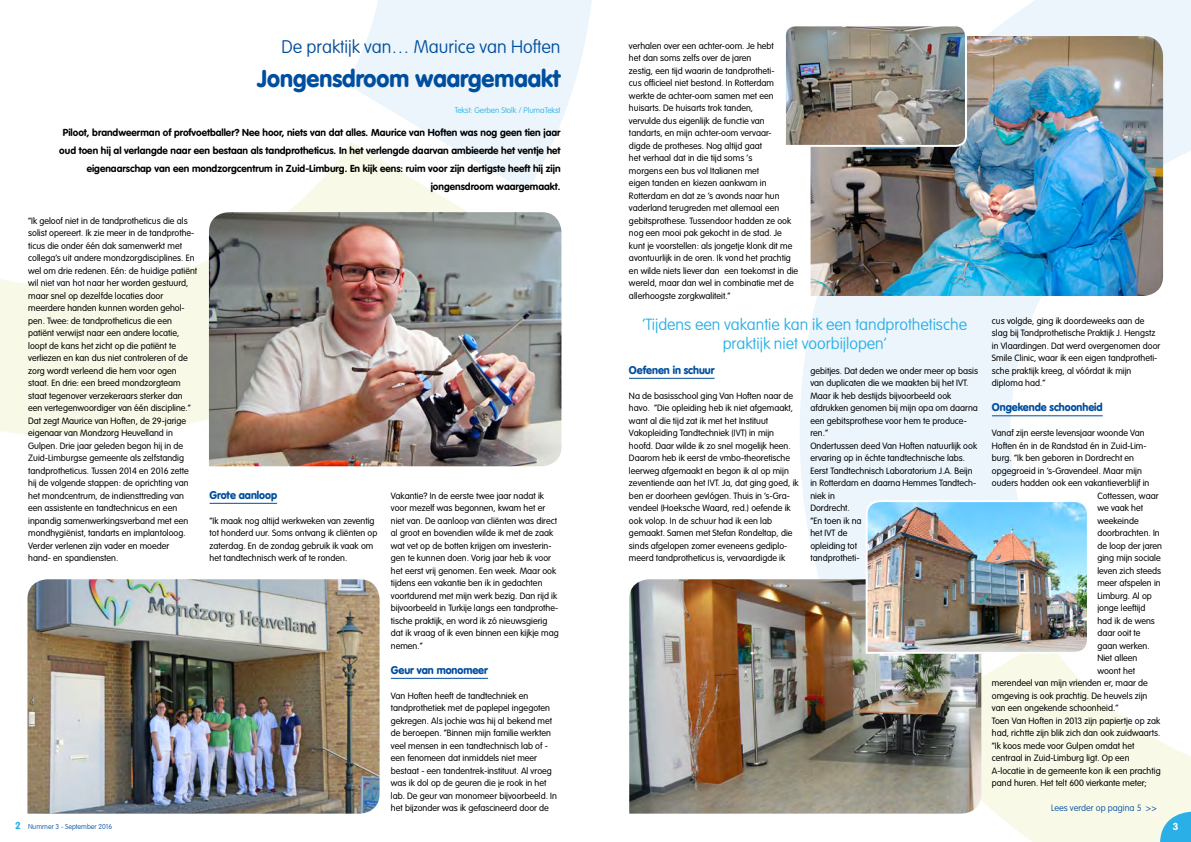
<style>
.page{position:relative;width:1191px;height:842px;background:#fff}
.page>*{position:absolute;margin:0;border:0;box-sizing:border-box;transform-origin:0 0}
.t1{font:900 24px "VAG Rounded";color:#004e9e}
.t2{font:100 18px "VAG Rounded";color:#004e9e}
.t3{font:100 16px/19.2px "VAG Rounded";color:#2aafe6;text-align:center}
.t4{font:900 11px "VAG Rounded";letter-spacing:-.005em;color:#004e9e}
.t5{font:700 10px/18px "VAG Rounded";color:#000;text-align:right}
.t6{font:700 10px "VAG Rounded";color:#fff}
.t7{font:300 9px/12.5px "VAG Rounded";color:#000}
.t8{font:100 9px "VAG Rounded";color:#004e9e}
.t9{font:100 8px "VAG Rounded";color:#2aafe6}
.t10{font:100 7px "VAG Rounded";color:#004e9e}
.s1{font-weight:700;font-size:10px;color:#2aafe6}
</style>
<div class="page">
<svg style="left:800px;top:0;width:391px;height:579px;fill:#ecf5fc"></svg>
<svg style="left:981px;top:655px;width:210px;height:187px;fill:#f8f9e7"></svg>
<svg style="left:1160px;top:812px;width:31px;height:30px"></svg>
<svg style="left:346px;top:0;width:246px;height:192px;fill:#ecf5fc"></svg>
<svg style="left:0;top:142px;width:482px;height:295px"></svg>
<hr style="left:209px;top:503px;width:68px;height:1px;background:#004e9e">
<hr style="left:391px;top:678px;width:97px;height:1px;background:#004e9e">
<hr style="left:629px;top:378px;width:85px;height:1px;background:#004e9e">
<hr style="left:992px;top:415px;width:110px;height:1px;background:#004e9e">
<img style="left:209px;top:212px;width:352px;height:254px">
<img style="left:27px;top:579px;width:352px;height:235px">
<img style="left:629px;top:579px;width:352px;height:235px">
<img style="left:810px;top:36px;width:353px;height:260px">
<img style="left:864px;top:499px;width:226px;height:156px">
<img style="left:786px;top:23px;width:182px;height:125px">
<h2 class="t2" style="left:281px;top:36px;width:280px">De praktijk van… Maurice van Hoften</h2>
<h1 class="t1" style="left:257px;top:64px;width:305px">Jongensdroom waargemaakt</h1>
<p class="t9" style="left:455px;top:105px;width:107px">Tekst: Gerben Stolk / PlumaTekst</p>
<p class="t5" style="left:59px;top:124px;width:503px">Piloot, brandweerman of profvoetballer? Nee hoor, niets van dat alles. Maurice van Hoften was nog geen tien jaar oud toen hij al verlangde naar een bestaan als tandprotheticus. In het verlengde daarvan ambieerde het ventje het eigenaarschap van een mondzorgcentrum in Zuid-Limburg. En kijk eens: ruim voor zijn dertigste heeft hij zijn jongensdroom waargemaakt.</p>
<p class="t7" style="left:28px;top:214px;width:171px">“Ik geloof niet in de tandprotheticus die als solist opereert. Ik zie meer in de tandprothe&shy;ticus die onder één dak samenwerkt met collega’s uit andere mondzorgdisciplines. En wel om drie redenen. Eén: de huidige patiënt wil niet van hot naar her worden gestuurd, maar snel op dezelfde locaties door meerdere handen kunnen worden gehol&shy;pen. Twee: de tandprotheticus die een patiënt verwijst naar een andere locatie, loopt de kans het zicht op die patiënt te verliezen en kan dus niet controleren of de zorg wordt verleend die hem voor ogen staat. En drie: een breed mondzorgteam staat tegenover verzekeraars sterker dan een vertegenwoordiger van één discipline.” Dat zegt Maurice van Hoften, de 29-jarige eigenaar van Mondzorg Heuvelland in Gulpen. Drie jaar geleden begon hij in de Zuid-Limburgse gemeente als zelfstandig tandprotheticus. Tussen 2014 en 2016 zette hij de volgende stappen: de oprichting van het mondcentrum, de indiensttreding van een assistente en tandtechnicus en een inpandig samenwerkingsverband met een mondhygiënist, tandarts en implantoloog.<br>Verder verlenen zijn vader en moeder<br>hand- en spandiensten.</p>
<p class="t4" style="left:209px;top:488px;width:69px">Grote aanloop</p>
<p class="t7" style="left:209px;top:514px;width:169px">“Ik maak nog altijd werkweken van zeventig tot honderd uur. Soms ontvang ik cliënten op zaterdag. En de zondag gebruik ik vaak om het tandtechnisch werk af te ronden.</p>
<p class="t7" style="left:391px;top:489px;width:169px">Vakantie? In de eerste twee jaar nadat ik voor mezelf was begonnen, kwam het er niet van. De aanloop van cliënten was direct al groot en bovendien wilde ik met de zaak wat vet op de botten krijgen om investerin&shy;gen te kunnen doen. Vorig jaar heb ik voor het eerst vrij genomen. Een week. Maar ook tijdens een vakantie ben ik in gedachten voortdurend met mijn werk bezig. Dan rijd ik bijvoorbeeld in Turkije langs een tandprothe&shy;tische praktijk, en word ik zó nieuwsgierig dat ik vraag of ik even binnen een kijkje mag nemen.”</p>
<p class="t4" style="left:391px;top:663px;width:99px">Geur van monomeer</p>
<p class="t7" style="left:391px;top:689px;width:167px">Van Hoften heeft de tandtechniek en tandprothetiek met de paplepel ingegoten gekregen. Als jochie was hij al bekend met de beroepen. “Binnen mijn familie werkten veel mensen in een tandtechnisch lab of - een fenomeen dat inmiddels niet meer bestaat - een tandentrek-instituut. Al vroeg was ik dol op de geuren die je rook in het lab. De geur van monomeer bijvoorbeeld. In het bijzonder was ik gefascineerd door de</p>
<p class="t7" style="left:629px;top:39px;width:171px">verhalen over een achter-oom. Je hebt<br>het dan soms zelfs over de jaren<br>zestig, een tijd waarin de tandprotheti-<br>cus officieel niet bestond. In Rotterdam werkte de achter-oom samen met een huisarts. De huisarts trok tanden,<br>vervulde dus eigenlijk de functie van tandarts, en mijn achter-oom vervaar-<br>digde de protheses. Nog altijd gaat<br>het verhaal dat in die tijd soms ‘s<br>morgens een bus vol Italianen met<br>eigen tanden en kiezen aankwam in Rotterdam en dat ze ’s avonds naar hun vaderland terugreden met allemaal een gebitsprothese. Tussendoor hadden ze ook nog een mooi pak gekocht in de stad. Je kunt je voorstellen: als jongetje klonk dit me avontuurlijk in de oren. Ik vond het prachtig en wilde niets liever dan een toekomst in die wereld, maar dan wel in combinatie met de allerhoogste zorgkwaliteit.”</p>
<h3 class="t3" style="left:642px;top:315px;width:326px">‘Tijdens een vakantie kan ik een tandprothetische praktijk niet voorbijlopen’</h3>
<p class="t4" style="left:629px;top:363px;width:87px">Oefenen in schuur</p>
<p class="t7" style="left:629px;top:389px;width:171px">Na de basisschool ging Van Hoften naar de havo. “Die opleiding heb ik niet afgemaakt, want al die tijd zat ik met het Instituut Vakopleiding Tandtechniek (IVT) in mijn hoofd. Daar wilde ik zo snel mogelijk heen.<br>Daarom heb ik eerst de vmbo-theoretische leerweg afgemaakt en begon ik al op mijn zeventiende aan het IVT. Ja, dat ging goed, ik ben er doorheen gevlógen. Thuis in ’s-Gra&shy;vendeel (Hoeksche Waard, red.) oefende ik ook volop. In de schuur had ik een lab gemaakt. Samen met Stefan Rondeltap, die sinds afgelopen zomer eveneens gediplo&shy;meerd tandprotheticus is, vervaardigde ik</p>
<p class="t7" style="left:810px;top:364px;width:169px">gebitjes. Dat deden we onder meer op basis van duplicaten die we maakten bij het IVT.<br>Maar ik heb destijds bijvoorbeeld ook afdrukken genomen bij mijn opa om daarna een gebitsprothese voor hem te produce&shy;ren.”<br>Ondertussen deed Van Hoften natuurlijk ook ervaring op in échte tandtechnische labs.<br>Eerst Tandtechnisch Laboratorium J.A. Beijn in Rotterdam en daarna Hemmes Tandtech&shy;niek in<br>Dordrecht.<br>“En toen ik na<br>het IVT de<br>opleiding tot<br>tandprotheti-</p>
<p class="t7" style="left:992px;top:314px;width:170px">cus volgde, ging ik doordeweeks aan de slag bij Tandprothetische Praktijk J. Hengstz in Vlaardingen. Dat werd overgenomen door Smile Clinic, waar ik een eigen tandprotheti&shy;sche praktijk kreeg, al vóórdat ik mijn diploma had.”</p>
<p class="t4" style="left:992px;top:400px;width:112px">Ongekende schoonheid</p>
<p class="t7" style="left:992px;top:427px;width:154px">Vanaf zijn eerste levensjaar woonde Van</p>
<p class="t7" style="left:992px;top:439px;width:156px">Hoften én in de Randstad én in Zuid-Lim-</p>
<p class="t7" style="left:992px;top:452px;width:144px">burg. “Ik ben geboren in Dordrecht en</p>
<p class="t7" style="left:992px;top:464px;width:151px">opgegroeid in ’s-Gravendeel. Maar mijn</p>
<p class="t7" style="left:992px;top:477px;width:159px">ouders hadden ook een vakantieverblijf in</p>
<p class="t7" style="left:1097px;top:489px;width:63px">Cottessen, waar</p>
<p class="t7" style="left:1097px;top:502px;width:47px">we vaak het</p>
<p class="t7" style="left:1097px;top:514px;width:43px">weekeinde</p>
<p class="t7" style="left:1097px;top:527px;width:64px">doorbrachten. In</p>
<p class="t7" style="left:1097px;top:539px;width:66px">de loop der jaren</p>
<p class="t7" style="left:1097px;top:552px;width:65px">ging mijn sociale</p>
<p class="t7" style="left:1097px;top:564px;width:65px">leven zich steeds</p>
<p class="t7" style="left:1097px;top:577px;width:65px">meer afspelen in</p>
<p class="t7" style="left:1097px;top:589px;width:56px">Limburg. Al op</p>
<p class="t7" style="left:1097px;top:602px;width:49px">jonge leeftijd</p>
<p class="t7" style="left:1097px;top:614px;width:59px">had ik de wens</p>
<p class="t7" style="left:1097px;top:627px;width:45px">daar ooit te</p>
<p class="t7" style="left:1097px;top:639px;width:54px">gaan werken.</p>
<p class="t7" style="left:1097px;top:652px;width:41px">Niet alleen</p>
<p class="t7" style="left:1097px;top:664px;width:39px">woont het</p>
<p class="t7" style="left:992px;top:677px;width:157px">merendeel van mijn vrienden er, maar de</p>
<p class="t7" style="left:992px;top:689px;width:157px">omgeving is ook prachtig. De heuvels zijn</p>
<p class="t7" style="left:992px;top:702px;width:128px">van een ongekende schoonheid.”</p>
<p class="t7" style="left:992px;top:714px;width:170px">Toen Van Hoften in 2013 zijn papiertje op zak</p>
<p class="t7" style="left:992px;top:727px;width:170px">had, richtte zijn blik zich dan ook zuidwaarts.</p>
<p class="t7" style="left:992px;top:739px;width:144px">“Ik koos mede voor Gulpen omdat het</p>
<p class="t7" style="left:992px;top:752px;width:139px">centraal in Zuid-Limburg ligt. Op een</p>
<p class="t7" style="left:992px;top:764px;width:170px">A-locatie in de gemeente kon ik een prachtig</p>
<p class="t7" style="left:992px;top:777px;width:156px">pand huren. Het telt 600 vierkante meter;</p>
<p class="t8" style="left:1051px;top:803px;width:107px">Lees verder op pagina 5 &gt;&gt;</p>
<p class="t10" style="left:15px;top:822px;width:98px"><span class="s1">2</span> Nummer 3 - September 2016</p>
<p class="t6" style="left:1172px;top:820px;width:7px">3</p>
</div>
